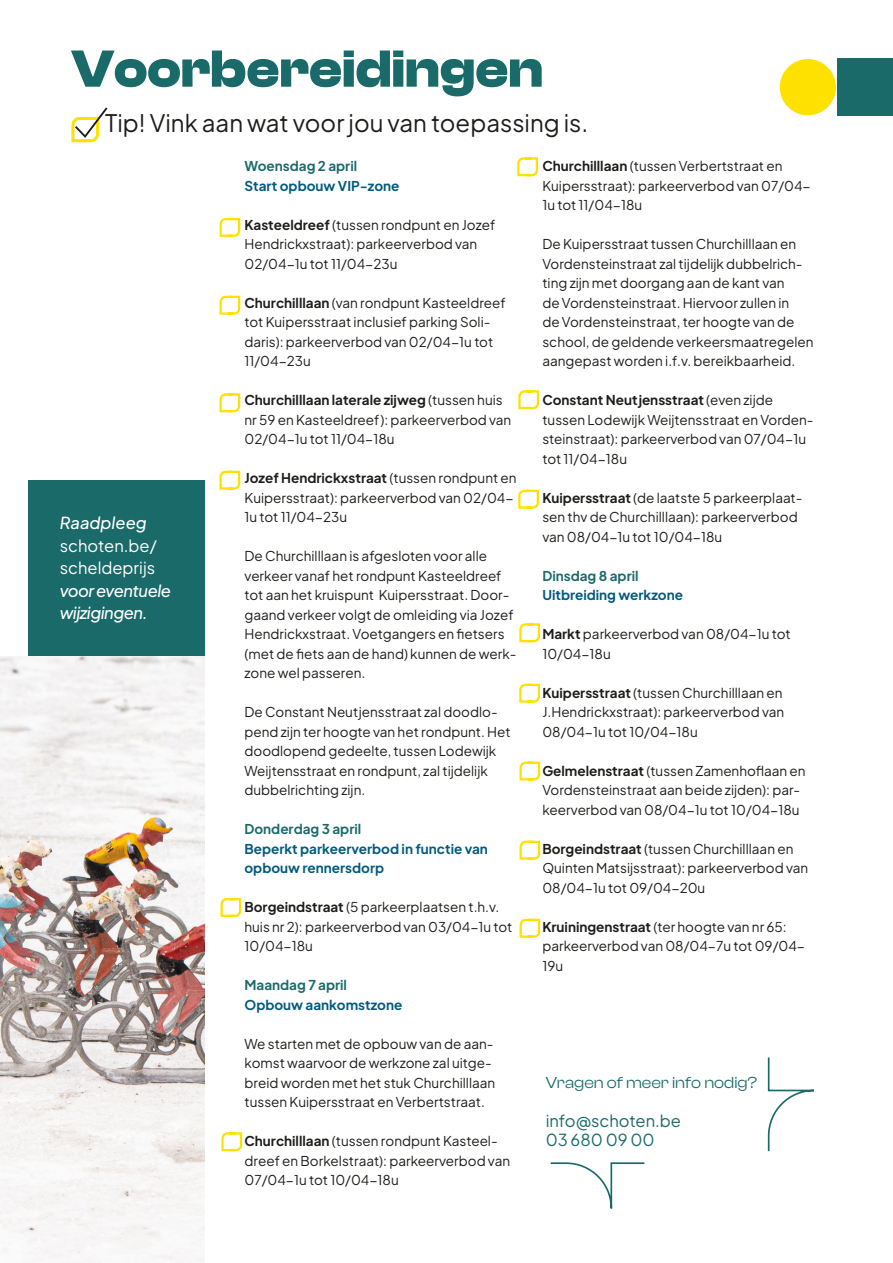
<style>
.page{position:relative;width:893px;height:1263px;background:#fff}
.page>*{position:absolute;margin:0;border:0;box-sizing:border-box;transform-origin:0 0}
.binnenwerk_titel_onderdeel{font:700 54px "Clash Display";color:#1b6a6a}
.kaderstuk_tekst{font:24px "Plus Jakarta Sans";color:#1d1d1b}
.binnenwerk_info_foto{font:italic 500 16.5px/22.5px "Plus Jakarta Sans";letter-spacing:-.03em;color:#fff}
.kaderstuk_tekst-2{font:16.5px "Plus Jakarta Sans";color:#1b6a6a}
.kaderstuk_tekst-3{font:16.5px "Clash Display";color:#1b6a6a}
.binnenwerk_bodytekst{font:13.5px/19.5px "Plus Jakarta Sans";color:#1d1d1b}
.binnenwerk_tussentitel_bodytekst{font:13.5px/19.5px "Plus Jakarta Sans";color:#1d1d1b}
.binnenwerk_tussentitel_bodytekst-2{font:700 13.5px/19.5px "Plus Jakarta Sans";color:#005a7e}
.binnenwerk_tussentitel_bodytekst-3{font:700 13.5px "Plus Jakarta Sans";color:#1b6a6a}
.s1{font-weight:400;font-style:normal}
.s2{font-weight:700}
</style>
<div class="page">
<div style="left:780px;top:59px;width:56px;height:56px;background:#ffe100;border-radius:50%"></div>
<div style="left:837px;top:59px;width:56px;height:57px;background:#1b6a6a"></div>
<div style="left:28px;top:480px;width:177px;height:177px;background:#1b6a6a"></div>
<svg style="left:221px;top:1132px;width:22px;height:20px"></svg>
<svg style="left:219px;top:217px;width:22px;height:20px"></svg>
<svg style="left:219px;top:295px;width:22px;height:20px"></svg>
<svg style="left:219px;top:393px;width:22px;height:20px"></svg>
<svg style="left:219px;top:470px;width:22px;height:20px"></svg>
<svg style="left:220px;top:898px;width:22px;height:19px"></svg>
<svg style="left:517px;top:157px;width:21px;height:20px"></svg>
<svg style="left:518px;top:489px;width:21px;height:20px"></svg>
<svg style="left:518px;top:390px;width:22px;height:20px"></svg>
<svg style="left:519px;top:683px;width:21px;height:20px"></svg>
<svg style="left:71px;top:107px;width:37px;height:36px"></svg>
<svg style="left:767px;top:1057px;width:47px;height:95px"></svg>
<svg style="left:550px;top:1162px;width:95px;height:47px"></svg>
<img style="left:0;top:657px;width:205px;height:606px">
<svg style="left:519px;top:761px;width:22px;height:20px"></svg>
<svg style="left:519px;top:840px;width:22px;height:20px"></svg>
<svg style="left:519px;top:918px;width:22px;height:20px"></svg>
<svg style="left:519px;top:623px;width:22px;height:20px"></svg>
<p class="binnenwerk_titel_onderdeel" style="left:71px;top:39px;width:473px">Voorbereidingen</p>
<p class="kaderstuk_tekst" style="left:105px;top:103px;width:485px">Tip! Vink aan wat voor jou van toepassing is.</p>
<p class="binnenwerk_info_foto" style="left:60px;top:510px;width:113px">Raadpleeg <span class="s1">schoten.be/ scheldeprijs </span>voor eventuele wijzigingen.</p>
<p class="binnenwerk_tussentitel_bodytekst-3" style="left:244px;top:154px;width:114px">Woensdag 2 april</p>
<p class="binnenwerk_tussentitel_bodytekst-2" style="left:244px;top:174px;width:156px">Start opbouw VIP-zone</p>
<p class="binnenwerk_bodytekst" style="left:244px;top:213px;width:252px"><span class="s2">Kasteeldreef</span> (tussen rondpunt en Jozef<br>Hendrickxstraat): parkeerverbod van<br>02/04-1u tot 11/04-23u</p>
<p class="binnenwerk_bodytekst" style="left:244px;top:291px;width:263px"><span class="s2">Churchilllaan</span> (van rondpunt Kasteeldreef tot Kuipersstraat inclusief parking Soli&shy;daris): parkeerverbod van 02/04-1u tot 11/04-23u</p>
<p class="binnenwerk_bodytekst" style="left:244px;top:389px;width:268px"><span class="s2">Churchilllaan laterale zijweg</span> (tussen huis nr 59 en Kasteeldreef): parkeerverbod van<br>02/04-1u tot 11/04-18u</p>
<p class="binnenwerk_bodytekst" style="left:244px;top:467px;width:274px"><span class="s2">Jozef Hendrickxstraat</span> (tussen rondpunt en<br>Kuipersstraat): parkeerverbod van 02/04-<br>1u tot 11/04-23u</p>
<p class="binnenwerk_bodytekst" style="left:244px;top:545px;width:273px">De Churchilllaan is afgesloten voor alle verkeer vanaf het rondpunt Kasteeldreef tot aan het kruispunt Kuipersstraat. Door&shy;gaand verkeer volgt de omleiding via Jozef Hendrickxstraat. Voetgangers en fietsers (met de fiets aan de hand) kunnen de werk&shy;zone wel passeren.</p>
<p class="binnenwerk_bodytekst" style="left:244px;top:701px;width:268px">De Constant Neutjensstraat zal doodlo&shy;pend zijn ter hoogte van het rondpunt. Het doodlopend gedeelte, tussen Lodewijk Weijtensstraat en rondpunt, zal tijdelijk dubbelrichting zijn.</p>
<p class="binnenwerk_tussentitel_bodytekst-3" style="left:244px;top:817px;width:118px">Donderdag 3 april</p>
<p class="binnenwerk_tussentitel_bodytekst-2" style="left:244px;top:837px;width:245px">Beperkt parkeerverbod in functie van opbouw rennersdorp</p>
<p class="binnenwerk_bodytekst" style="left:244px;top:896px;width:270px"><span class="s2">Borgeindstraat</span> (5 parkeerplaatsen t.h.v. huis nr 2): parkeerverbod van 03/04-1u tot<br>10/04-18u</p>
<p class="binnenwerk_tussentitel_bodytekst-3" style="left:244px;top:973px;width:104px">Maandag 7 april</p>
<p class="binnenwerk_tussentitel_bodytekst-2" style="left:244px;top:993px;width:159px">Opbouw aankomstzone</p>
<p class="binnenwerk_tussentitel_bodytekst" style="left:244px;top:1032px;width:252px">We starten met de opbouw van de aan&shy;komst waarvoor de werkzone zal uitge&shy;breid worden met het stuk Churchilllaan tussen Kuipersstraat en Verbertstraat.</p>
<p class="binnenwerk_bodytekst" style="left:244px;top:1130px;width:267px"><span class="s2">Churchilllaan</span> (tussen rondpunt Kasteel&shy;dreef en Borkelstraat): parkeerverbod van<br>07/04-1u tot 10/04-18u</p>
<p class="binnenwerk_bodytekst" style="left:542px;top:155px;width:270px"><span class="s2">Churchilllaan</span> (tussen Verbertstraat en<br>Kuipersstraat): parkeerverbod van 07/04-<br>1u tot 11/04-18u</p>
<p class="binnenwerk_bodytekst" style="left:542px;top:233px;width:273px">De Kuipersstraat tussen Churchilllaan en Vordensteinstraat zal tijdelijk dubbelrich&shy;ting zijn met doorgang aan de kant van<br>de Vordensteinstraat. Hiervoor zullen in<br>de Vordensteinstraat, ter hoogte van de school, de geldende verkeersmaatregelen aangepast worden i.f.v. bereikbaarheid.</p>
<p class="binnenwerk_bodytekst" style="left:542px;top:389px;width:273px"><span class="s2">Constant Neutjensstraat</span> (even zijde tussen Lodewijk Weijtensstraat en Vorden&shy;steinstraat): parkeerverbod van 07/04-1u tot 11/04-18u</p>
<p class="binnenwerk_bodytekst" style="left:542px;top:486px;width:262px"><span class="s2">Kuipersstraat</span> (de laatste 5 parkeerplaat&shy;sen thv de Churchilllaan): parkeerverbod van 08/04-1u tot 10/04-18u</p>
<p class="binnenwerk_tussentitel_bodytekst-3" style="left:542px;top:563px;width:98px">Dinsdag 8 april</p>
<p class="binnenwerk_tussentitel_bodytekst-2" style="left:542px;top:584px;width:142px">Uitbreiding werkzone</p>
<p class="binnenwerk_bodytekst" style="left:542px;top:623px;width:250px"><span class="s2">Markt</span> parkeerverbod van 08/04-1u tot<br>10/04-18u</p>
<p class="binnenwerk_bodytekst" style="left:542px;top:681px;width:243px"><span class="s2">Kuipersstraat</span> (tussen Churchilllaan en<br>J.Hendrickxstraat): parkeerverbod van<br>08/04-1u tot 10/04-18u</p>
<p class="binnenwerk_bodytekst" style="left:542px;top:759px;width:265px"><span class="s2">Gelmelenstraat</span> (tussen Zamenhoflaan en<br>Vordensteinstraat aan beide zijden): par&shy;keerverbod van 08/04-1u tot 10/04-18u</p>
<p class="binnenwerk_bodytekst" style="left:542px;top:837px;width:267px"><span class="s2">Borgeindstraat</span> (tussen Churchilllaan en<br>Quinten Matsijsstraat): parkeerverbod van<br>08/04-1u tot 09/04-20u</p>
<p class="binnenwerk_bodytekst" style="left:542px;top:915px;width:264px"><span class="s2">Kruiningenstraat</span> (ter hoogte van nr 65: parkeerverbod van 08/04-7u tot 09/04-<br>19u</p>
<p class="kaderstuk_tekst-3" style="left:546px;top:1073px;width:213px">Vragen of meer info nodig?</p>
<p class="kaderstuk_tekst-2" style="left:546px;top:1107px;width:137px">info@schoten.be</p>
<p class="kaderstuk_tekst-2" style="left:546px;top:1126px;width:110px">03 680 09 00</p>
</div>
